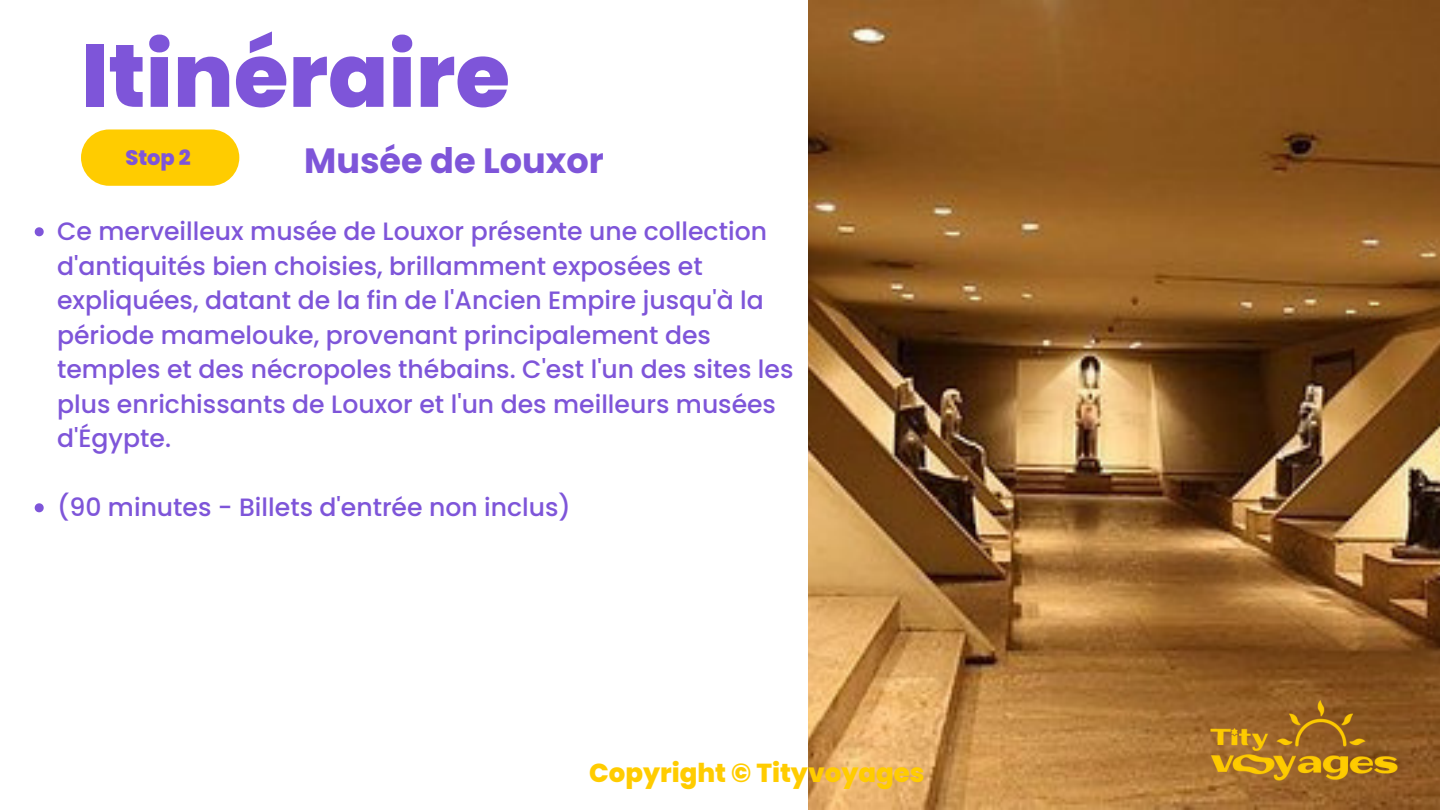
<style>
.page{position:relative;width:1440px;height:810px;background:#fff}
.page>*{position:absolute;margin:0;border:0;box-sizing:border-box;transform-origin:0 0}
.t1{font:800 88.7px "Poppins";color:#7e55d9}
.t2{font:700 35.1px "Poppins";color:#7e55d9}
.t3{font:800 26px "Poppins";color:#fc0}
.t4{font:500 25.1px/34.5px "Poppins";color:#7e55d9}
.t5{font:800 21px "Poppins";color:#7e55d9}
</style>
<div class="page">
<div style="left:81px;top:129px;width:158px;height:57px;background:#fc0;border-radius:28px"></div>
<img style="left:808px;top:0;width:632px;height:810px">
<img style="left:1198px;top:691px;width:212px;height:99px">
<svg style="left:35px;top:227px;width:9px;height:9px"></svg>
<svg style="left:35px;top:503px;width:9px;height:9px"></svg>
<p class="t1" style="left:81px;top:14px;width:431px">Itinéraire</p>
<p class="t5" style="left:125px;top:143px;width:67px">Stop 2</p>
<p class="t2" style="left:304px;top:136px;width:301px">Musée de Louxor</p>
<h2 class="t4" style="left:57px;top:214px;width:738px">Ce merveilleux musée de Louxor présente une collection d'antiquités bien choisies, brillamment exposées et expliquées, datant de la fin de l'Ancien Empire jusqu'à la période mamelouke, provenant principalement des temples et des nécropoles thébains. C'est l'un des sites les plus enrichissants de Louxor et l'un des meilleurs musées d'Égypte.</h2>
<p class="t4" style="left:57px;top:490px;width:515px">(90 minutes - Billets d'entrée non inclus)</p>
<h3 class="t3" style="left:589px;top:754px;width:337px">Copyright © Tityvoyages</h3>
</div>
